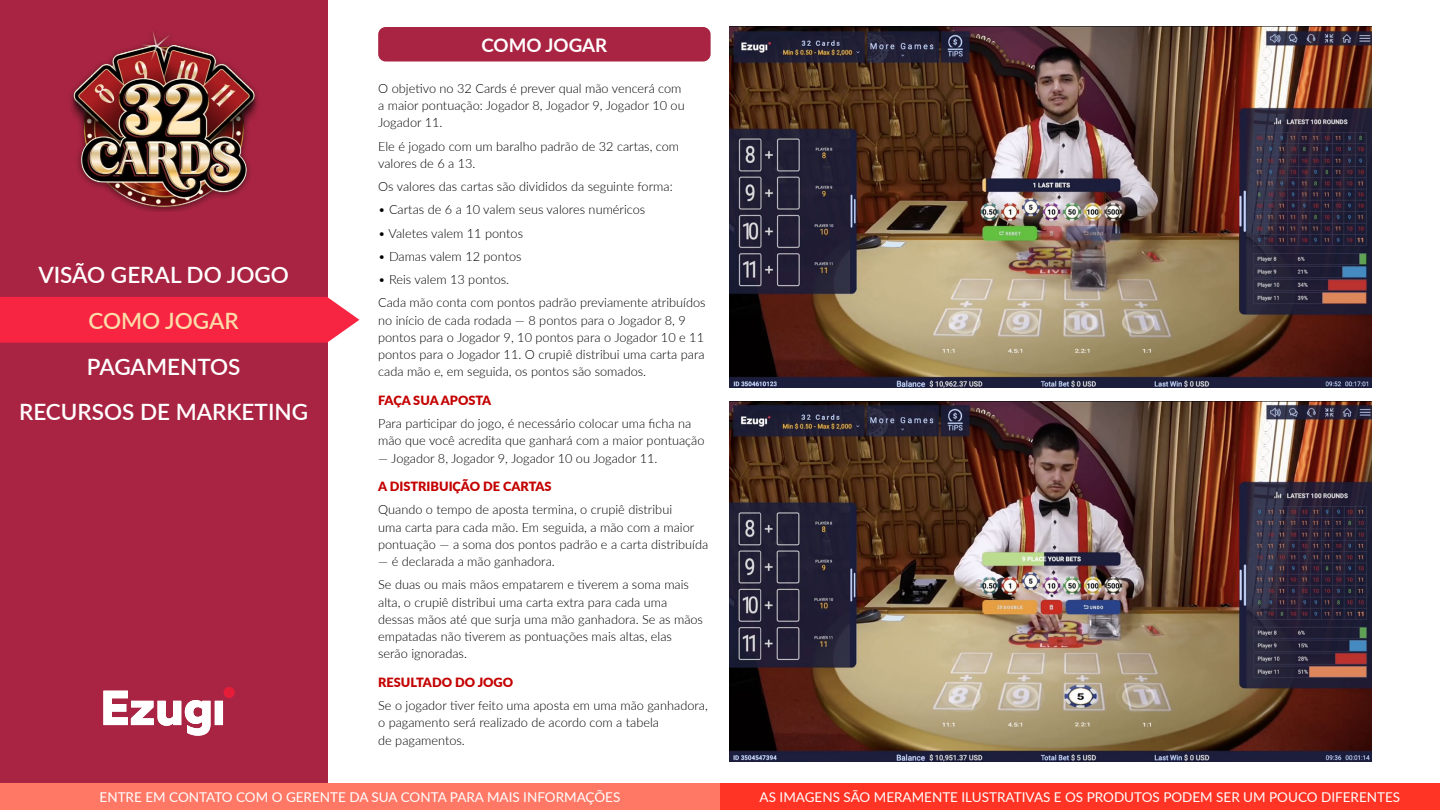
<style>
.page{position:relative;width:1440px;height:810px;background:#fff}
.page>*{position:absolute;margin:0;border:0;box-sizing:border-box;transform-origin:0 0}
.t1{font:600 22.5px/45.8px "Lato";color:#fff;text-align:center}
.t2{font:600 22.5px "Lato";color:#fcdca8}
.t3{font:700 18.75px "Lato";color:#fff}
.t4{font:13.5px "Lato";color:#fff}
.t5{font:300 12.75px/17.2px "Lato";color:#000}
.t6{font:900 12.75px "Lato";color:#c40000}
</style>
<div class="page">
<div style="left:0;top:783px;width:720px;height:27px;background:#ff7866"></div>
<div style="left:720px;top:783px;width:720px;height:27px;background:#ff3424"></div>
<div style="left:0;top:0;width:327px;height:783px;background:#a92442"></div>
<img style="left:70px;top:32px;width:188px;height:180px">
<div style="left:224px;top:687px;width:11px;height:11px;background:#e51d39;border-radius:50%"></div>
<svg style="left:103px;top:691px;width:120px;height:45px"></svg>
<div style="left:378px;top:27px;width:333px;height:35px;background:#a92442;border-radius:8px"></div>
<img style="left:729px;top:27px;width:643px;height:360px">
<img style="left:729px;top:401px;width:643px;height:361px">
<div style="left:0;top:297px;width:359px;height:46px;background:#f72442"></div>
<h1 class="t1" style="left:38px;top:251px;width:252px">VISÃO GERAL DO JOGO</h1>
<h1 class="t2" style="left:88px;top:304px;width:152px">COMO JOGAR</h1>
<h1 class="t1" style="left:19px;top:343px;width:291px">PAGAMENTOS<br>RECURSOS DE MARKETING</h1>
<h2 class="t3" style="left:481px;top:31px;width:127px">COMO JOGAR</h2>
<p class="t5" style="left:378px;top:79px;width:308px">O objetivo no 32 Cards é prever qual mão vencerá com a maior pontuação: Jogador 8, Jogador 9, Jogador 10 ou<br>Jogador 11.</p>
<p class="t5" style="left:378px;top:137px;width:303px">Ele é jogado com um baralho padrão de 32 cartas, com valores de 6 a 13.</p>
<p class="t5" style="left:378px;top:177px;width:296px">Os valores das cartas são divididos da seguinte forma:</p>
<p class="t5" style="left:378px;top:201px;width:269px">• Cartas de 6 a 10 valem seus valores numéricos</p>
<p class="t5" style="left:378px;top:224px;width:146px">• Valetes valem 11 pontos</p>
<p class="t5" style="left:378px;top:247px;width:145px">• Damas valem 12 pontos</p>
<p class="t5" style="left:378px;top:267px;width:329px;line-height:23.2px">• Reis valem 13 pontos.<br>Cada mão conta com pontos padrão previamente atribuídos</p>
<p class="t5" style="left:378px;top:311px;width:328px">no início de cada rodada — 8 pontos para o Jogador 8, 9 pontos para o Jogador 9, 10 pontos para o Jogador 10 e 11 pontos para o Jogador 11. O crupiê distribui uma carta para cada mão e, em seguida, os pontos são somados.</p>
<p class="t6" style="left:378px;top:391px;width:115px">FAÇA SUA APOSTA</p>
<p class="t5" style="left:378px;top:414px;width:328px">Para participar do jogo, é necessário colocar uma ficha na mão que você acredita que ganhará com a maior pontuação</p>
<p class="t5" style="left:378px;top:449px;width:281px">— Jogador 8, Jogador 9, Jogador 10 ou Jogador 11.</p>
<p class="t6" style="left:378px;top:477px;width:175px">A DISTRIBUIÇÃO DE CARTAS</p>
<p class="t5" style="left:378px;top:501px;width:332px">Quando o tempo de aposta termina, o crupiê distribui<br>uma carta para cada mão. Em seguida, a mão com a maior pontuação — a soma dos pontos padrão e a carta distribuída</p>
<p class="t5" style="left:378px;top:550px;width:312px;line-height:23.2px">— é declarada a mão ganhadora.<br>Se duas ou mais mãos empatarem e tiverem a soma mais</p>
<p class="t5" style="left:378px;top:593px;width:326px">alta, o crupiê distribui uma carta extra para cada uma dessas mãos até que surja uma mão ganhadora. Se as mãos empatadas não tiverem as pontuações mais altas, elas serão ignoradas.</p>
<p class="t6" style="left:378px;top:673px;width:137px">RESULTADO DO JOGO</p>
<p class="t5" style="left:378px;top:697px;width:331px">Se o jogador tiver feito uma aposta em uma mão ganhadora, o pagamento será realizado de acordo com a tabela<br>de pagamentos.</p>
<p class="t4" style="left:100px;top:787px;width:522px">ENTRE EM CONTATO COM O GERENTE DA SUA CONTA PARA MAIS INFORMAÇÕES</p>
<p class="t4" style="left:760px;top:787px;width:642px">AS IMAGENS SÃO MERAMENTE ILUSTRATIVAS E OS PRODUTOS PODEM SER UM POUCO DIFERENTES</p>
</div>
